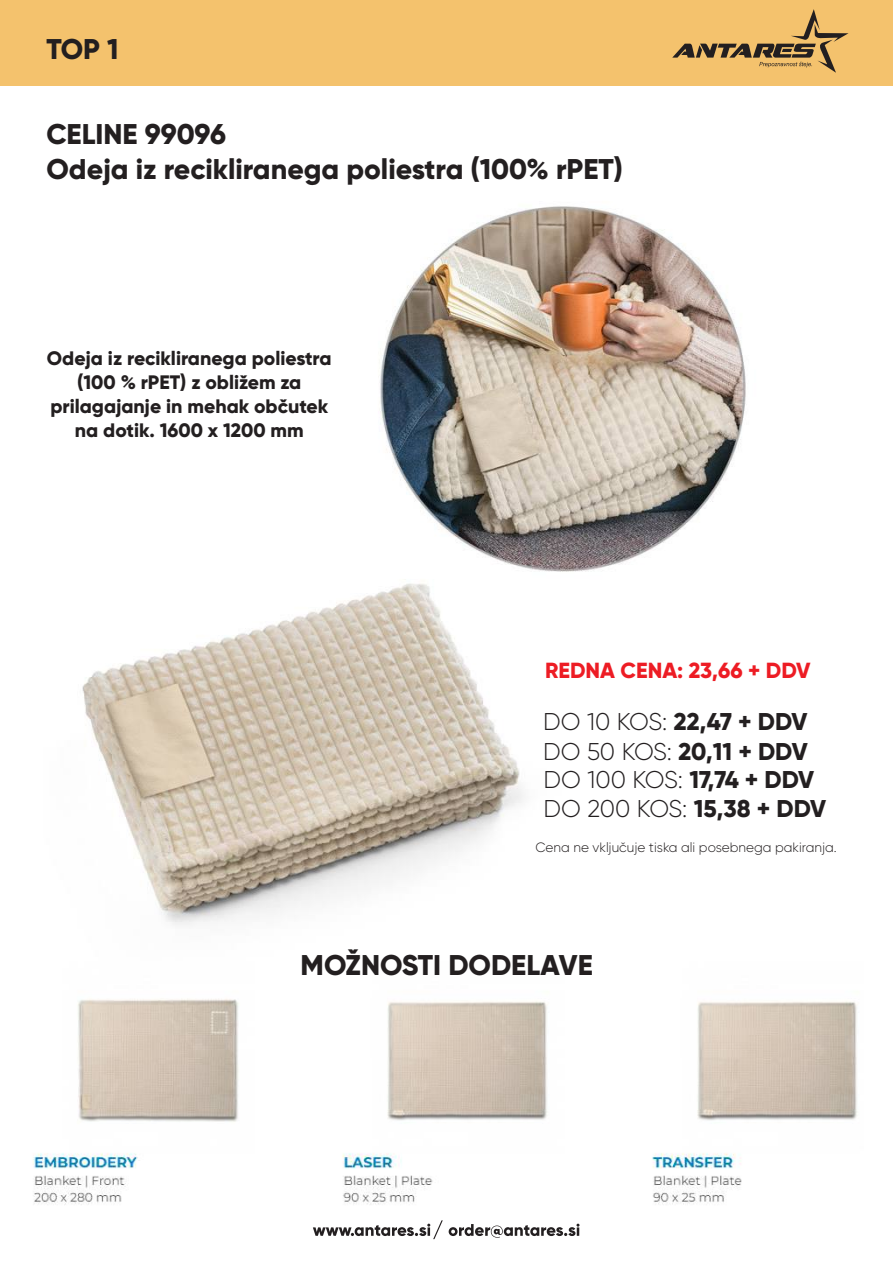
<style>
.page{position:relative;width:893px;height:1263px;background:#fff}
.page>*{position:absolute;margin:0;border:0;box-sizing:border-box;transform-origin:0 0}
.t1{font:800 28.5px/35px "Gilroy";color:#231f20}
.t2{font:800 24.3px/28.8px "Gilroy";letter-spacing:-.005em;color:#231f20}
.t3{font:800 21.9px "Gilroy";color:#ed1c24}
.t4{font:800 19.5px/23.9px "Gilroy";color:#231f20;text-align:center}
.t5{font:300 13.5px "Gilroy";color:#231f20}
.s1{font-weight:300}
</style>
<div class="page">
<div style="left:0;top:0;width:893px;height:85px;background:#f4c26d"></div>
<svg style="left:672px;top:9px;width:176px;height:64px"></svg>
<svg style="left:313px;top:1220px;width:266px;height:19px"></svg>
<img style="left:82px;top:206px;width:664px;height:719px">
<img style="left:33px;top:999px;width:824px;height:206px">
<h1 class="t1" style="left:46px;top:32px;width:74px">TOP 1</h1>
<h1 class="t1" style="left:46px;top:118px;width:578px">CELINE 99096<br>Odeja iz recikliranega poliestra (100% rPET)</h1>
<p class="t4" style="left:47px;top:347px;width:286px">Odeja iz recikliranega poliestra (100 % rPET) z obližem za prilagajanje in mehak občutek na dotik. 1600 x 1200 mm</p>
<p class="t3" style="left:545px;top:661px;width:267px">REDNA CENA: 23,66 + DDV</p>
<p class="t2" style="left:543px;top:709px;width:284px"><span class="s1">DO 10 KOS:</span> 22,47 + DDV<br><span class="s1">DO 50 KOS:</span> 20,11 + DDV<br><span class="s1">DO 100 KOS:</span> 17,74 + DDV<br><span class="s1">DO 200 KOS:</span> 15,38 + DDV</p>
<p class="t5" style="left:535px;top:841px;width:303px">Cena ne vključuje tiska ali posebnega pakiranja.</p>
<h1 class="t1" style="left:301px;top:948px;width:294px">MOŽNOSTI DODELAVE</h1>
</div>
